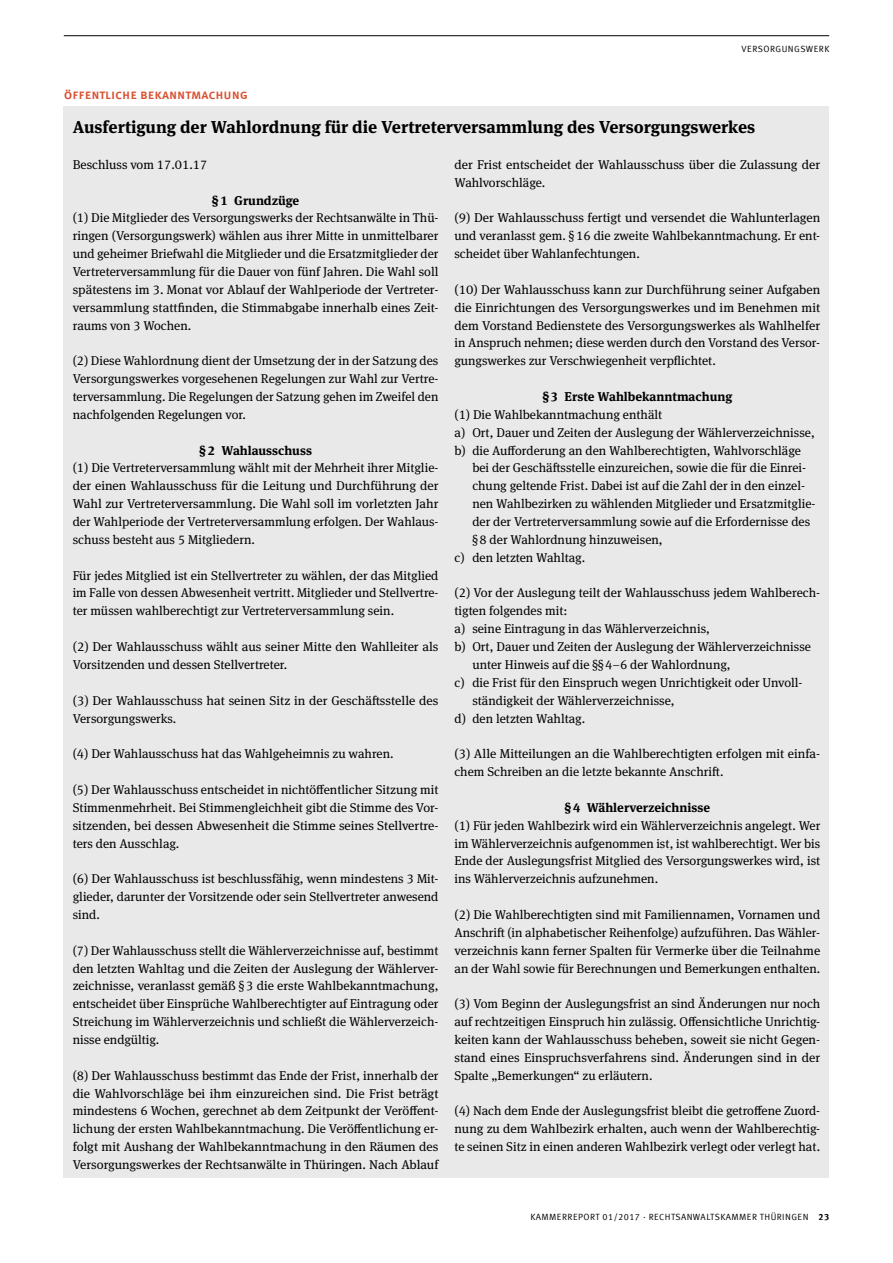
<style>
.page{position:relative;width:893px;height:1263px;background:#fff}
.page>*{position:absolute;margin:0;border:0;box-sizing:border-box;transform-origin:0 0}
.t1{font:700 17.25px "Meta Serif OT";color:#000}
.t2{font:500 13.5px "Meta Sc Offc";color:#da4f31}
.t3{font:12.75px/17.9px "Meta Serif OT";color:#000;text-align:justify}
.t4{font:700 12.75px "Meta Serif OT";color:#000}
.t5{font:9px "Meta Offc Norm";letter-spacing:.05em;color:#000}
.s1{font-family:"Meta Offc";font-weight:700}
</style>
<div class="page">
<hr style="left:64px;top:35px;width:765px;height:1px;background:#000">
<div style="left:64px;top:106px;width:765px;height:1072px;background:#e9e9e9"></div>
<p class="t2" style="left:64px;top:86px;width:186px">öffentliche bekanntmachung</p>
<p class="t5" style="left:742px;top:43px;width:12px">VERS</p>
<p class="t5" style="left:763px;top:43px;width:32px">ORGUNGSWERK</p>
<h1 class="t1" style="left:73px;top:116px;width:684px">Ausfertigung der Wahlordnung für die Vertreterversammlung des Versorgungswerkes</h1>
<p class="t3" style="left:73px;top:155px;width:136px">Beschluss vom 17.01.17</p>
<p class="t4" style="left:212px;top:192px;width:89px">§1 Grundzüge</p>
<p class="t3" style="left:73px;top:209px;width:367px">(1) Die Mitglieder des Versorgungswerks der Rechtsanwälte in Thü&shy;ringen (Versorgungswerk) wählen aus ihrer Mitte in unmittelbarer und geheimer Briefwahl die Mitglieder und die Ersatzmitglieder der Vertreterversammlung für die Dauer von fünf Jahren. Die Wahl soll spätestens im 3. Monat vor Ablauf der Wahlperiode der Vertreter&shy;versammlung stattfinden, die Stimmabgabe innerhalb eines Zeit&shy;raums von 3 Wochen.</p>
<p class="t3" style="left:73px;top:352px;width:367px">(2) Diese Wahlordnung dient der Umsetzung der in der Satzung des Versorgungswerkes vorgesehenen Regelungen zur Wahl zur Vertre&shy;terversammlung. Die Regelungen der Satzung gehen im Zweifel den nachfolgenden Regelungen vor.</p>
<p class="t4" style="left:199px;top:442px;width:114px">§2 Wahlausschuss</p>
<p class="t3" style="left:73px;top:459px;width:367px">(1) Die Vertreterversammlung wählt mit der Mehrheit ihrer Mitglie&shy;der einen Wahlausschuss für die Leitung und Durchführung der Wahl zur Vertreterversammlung. Die Wahl soll im vorletzten Jahr der Wahlperiode der Vertreterversammlung erfolgen. Der Wahlaus&shy;schuss besteht aus 5 Mitgliedern.</p>
<p class="t3" style="left:73px;top:566px;width:367px">Für jedes Mitglied ist ein Stellvertreter zu wählen, der das Mitglied im Falle von dessen Abwesenheit vertritt. Mitglieder und Stellvertre&shy;ter müssen wahlberechtigt zur Vertreterversammlung sein.</p>
<p class="t3" style="left:73px;top:638px;width:367px">(2) Der Wahlausschuss wählt aus seiner Mitte den Wahlleiter als<br>Vorsitzenden und dessen Stellvertreter.</p>
<p class="t3" style="left:73px;top:691px;width:367px">(3) Der Wahlausschuss hat seinen Sitz in der Geschäftsstelle des<br>Versorgungswerks.</p>
<p class="t3" style="left:73px;top:745px;width:322px">(4) Der Wahlausschuss hat das Wahlgeheimnis zu wahren.</p>
<p class="t3" style="left:73px;top:780px;width:367px">(5) Der Wahlausschuss entscheidet in nichtöffentlicher Sitzung mit Stimmenmehrheit. Bei Stimmengleichheit gibt die Stimme des Vor&shy;sitzenden, bei dessen Abwesenheit die Stimme seines Stellvertre&shy;ters den Ausschlag.</p>
<p class="t3" style="left:73px;top:870px;width:367px">(6) Der Wahlausschuss ist beschlussfähig, wenn mindestens 3 Mit&shy;glieder, darunter der Vorsitzende oder sein Stellvertreter anwesend sind.</p>
<p class="t3" style="left:73px;top:941px;width:367px">(7) Der Wahlausschuss stellt die Wählerverzeichnisse auf, bestimmt den letzten Wahltag und die Zeiten der Auslegung der Wählerver&shy;zeichnisse, veranlasst gemäß §3 die erste Wahlbekanntmachung, entscheidet über Einsprüche Wahlberechtigter auf Eintragung oder Streichung im Wählerverzeichnis und schließt die Wählerverzeich&shy;nisse endgültig.</p>
<p class="t3" style="left:73px;top:1066px;width:367px">(8) Der Wahlausschuss bestimmt das Ende der Frist, innerhalb der die Wahlvorschläge bei ihm einzureichen sind. Die Frist beträgt mindestens 6 Wochen, gerechnet ab dem Zeitpunkt der Veröffent&shy;lichung der ersten Wahlbekanntmachung. Die Veröffentlichung er&shy;folgt mit Aushang der Wahlbekanntmachung in den Räumen des Versorgungswerkes der Rechtsanwälte in Thüringen. Nach Ablauf</p>
<p class="t3" style="left:454px;top:155px;width:367px">der Frist entscheidet der Wahlausschuss über die Zulassung der<br>Wahlvorschläge.</p>
<p class="t3" style="left:454px;top:209px;width:367px">(9) Der Wahlausschuss fertigt und versendet die Wahlunterlagen und veranlasst gem. §16 die zweite Wahlbekanntmachung. Er ent&shy;scheidet über Wahlanfechtungen.</p>
<p class="t3" style="left:454px;top:280px;width:367px">(10) Der Wahlausschuss kann zur Durchführung seiner Aufgaben die Einrichtungen des Versorgungswerkes und im Benehmen mit dem Vorstand Bedienstete des Versorgungswerkes als Wahlhelfer in Anspruch nehmen; diese werden durch den Vorstand des Versor&shy;gungswerkes zur Verschwiegenheit verpflichtet.</p>
<p class="t4" style="left:542px;top:388px;width:191px">§3 Erste Wahlbekanntmachung</p>
<p class="t3" style="left:454px;top:405px;width:362px;text-align:left">(1) Die Wahlbekanntmachung enthält<br>a) Ort, Dauer und Zeiten der Auslegung der Wählerverzeichnisse, b) die Aufforderung an den Wahlberechtigten, Wahlvorschläge</p>
<p class="t3" style="left:472px;top:459px;width:335px">bei der Geschäftsstelle einzureichen, sowie die für die Einrei-</p>
<p class="t3" style="left:472px;top:477px;width:334px">chung geltende Frist. Dabei ist auf die Zahl der in den einzel-</p>
<p class="t3" style="left:472px;top:495px;width:345px">nen Wahlbezirken zu wählenden Mitglieder und Ersatzmitglie-</p>
<p class="t3" style="left:472px;top:513px;width:339px">der der Vertreterversammlung sowie auf die Erfordernisse des</p>
<p class="t3" style="left:472px;top:530px;width:192px">§8 der Wahlordnung hinzuweisen,</p>
<p class="t3" style="left:454px;top:548px;width:132px">c) den letzten Wahltag.</p>
<p class="t3" style="left:454px;top:584px;width:367px">(2) Vor der Auslegung teilt der Wahlausschuss jedem Wahlberech-</p>
<p class="t3" style="left:454px;top:602px;width:115px">tigten folgendes mit:</p>
<p class="t3" style="left:454px;top:620px;width:257px">a) seine Eintragung in das Wählerverzeichnis,</p>
<p class="t3" style="left:454px;top:638px;width:358px">b) Ort, Dauer und Zeiten der Auslegung der Wählerverzeichnisse</p>
<p class="t3" style="left:472px;top:655px;width:260px">unter Hinweis auf die §§4–6 der Wahlordnung,</p>
<p class="t3" style="left:454px;top:673px;width:350px">c) die Frist für den Einspruch wegen Unrichtigkeit oder Unvoll-</p>
<p class="t3" style="left:472px;top:691px;width:204px">ständigkeit der Wählerverzeichnisse,</p>
<p class="t3" style="left:454px;top:709px;width:132px">d) den letzten Wahltag.</p>
<p class="t3" style="left:454px;top:745px;width:367px">(3) Alle Mitteilungen an die Wahlberechtigten erfolgen mit einfa&shy;chem Schreiben an die letzte bekannte Anschrift.</p>
<p class="t4" style="left:565px;top:799px;width:147px">§4 Wählerverzeichnisse</p>
<p class="t3" style="left:454px;top:816px;width:367px">(1) Für jeden Wahlbezirk wird ein Wählerverzeichnis angelegt. Wer im Wählerverzeichnis aufgenommen ist, ist wahlberechtigt. Wer bis Ende der Auslegungsfrist Mitglied des Versorgungswerkes wird, ist ins Wählerverzeichnis aufzunehmen.</p>
<p class="t3" style="left:454px;top:905px;width:367px">(2) Die Wahlberechtigten sind mit Familiennamen, Vornamen und Anschrift (in alphabetischer Reihenfolge) aufzuführen. Das Wähler&shy;verzeichnis kann ferner Spalten für Vermerke über die Teilnahme an der Wahl sowie für Berechnungen und Bemerkungen enthalten.</p>
<p class="t3" style="left:454px;top:995px;width:367px">(3) Vom Beginn der Auslegungsfrist an sind Änderungen nur noch auf rechtzeitigen Einspruch hin zulässig. Offensichtliche Unrichtig&shy;keiten kann der Wahlausschuss beheben, soweit sie nicht Gegen&shy;stand eines Einspruchsverfahrens sind. Änderungen sind in der Spalte „Bemerkungen“ zu erläutern.</p>
<p class="t3" style="left:454px;top:1102px;width:367px">(4) Nach dem Ende der Auslegungsfrist bleibt die getroffene Zuord&shy;nung zu dem Wahlbezirk erhalten, auch wenn der Wahlberechtig&shy;te seinen Sitz in einen anderen Wahlbezirk verlegt oder verlegt hat.</p>
<p class="t5" style="left:530px;top:1212px;width:12px">KAMMER-REP</p>
<p class="t5" style="left:583px;top:1212px;width:247px">ORT 01/2017 · RECHTSANWALTSKAMMER THÜRINGEN <span class="s1">23</span></p>
</div>
